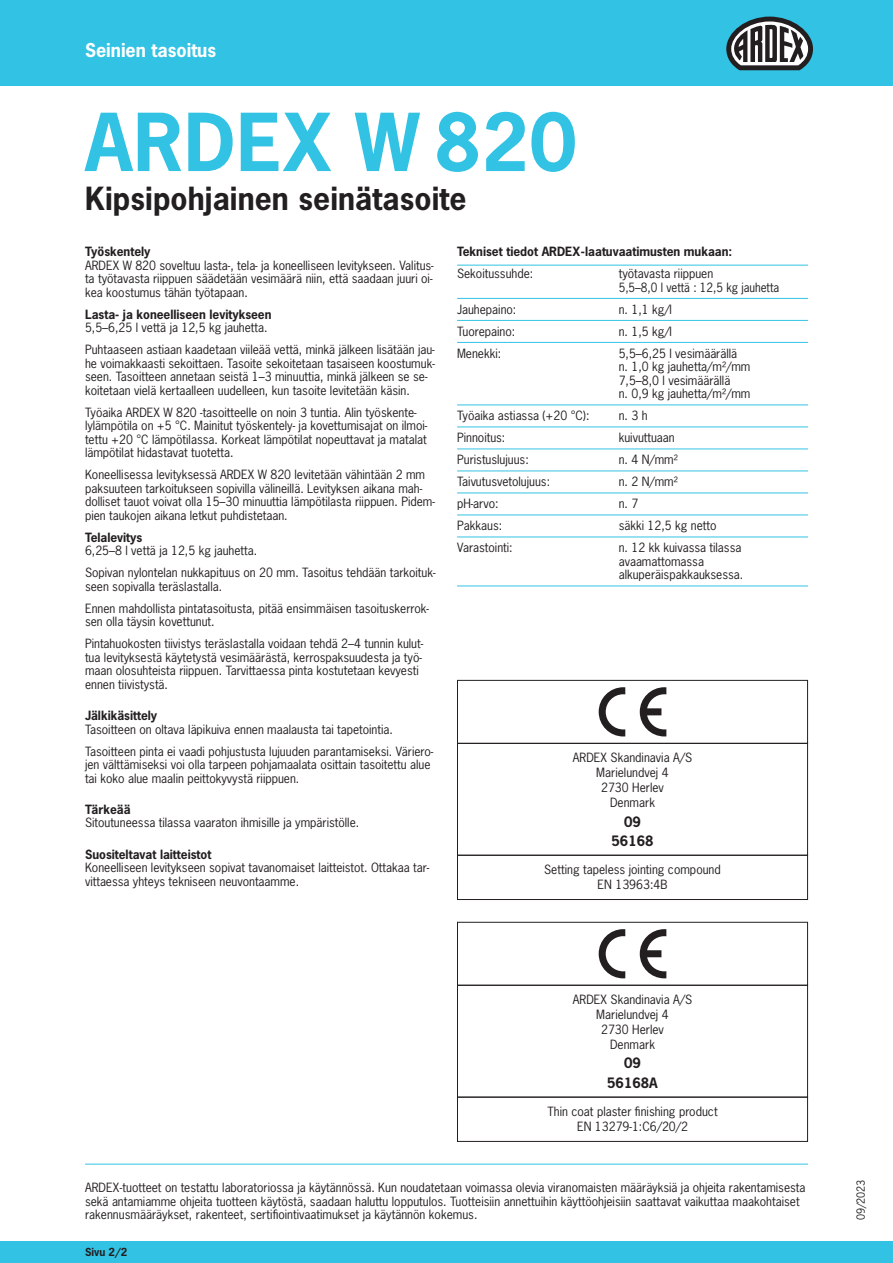
<style>
.page{position:relative;width:893px;height:1263px;background:#fff}
.page>*{position:absolute;margin:0;border:0;box-sizing:border-box;transform-origin:0 0}
.t1{font:700 75px "News Gothic Std";letter-spacing:.015em;color:#32c3e4}
.t2{font:700 30px "News Gothic Std";letter-spacing:.005em;color:#231f20}
.t3{font:700 18px "News Gothic Std";color:#fff}
.t4{font:700 13.5px/19.2px "News Gothic Std";color:#231f20;text-align:center}
.t5{font:12px/13.5px "News Gothic Std";color:#231f20}
.t6{font:700 12px "News Gothic Std";color:#231f20}
.t7{font:700 10.5px "News Gothic Std";color:#231f20}
.t8{font:10.5px "News Gothic Std";color:#231f20}
</style>
<div class="page">
<hr style="left:85px;top:1164px;width:723px;height:1px;background:#32c3e4">
<div style="left:0;top:1242px;width:893px;height:21px;background:#32c3e4"></div>
<div style="left:0;top:0;width:893px;height:85px;background:#32c3e4"></div>
<div style="left:457px;top:680px;width:351px;height:64px;border:1px solid #231f20"></div>
<div style="left:457px;top:743px;width:351px;height:113px;border:1px solid #231f20"></div>
<div style="left:457px;top:855px;width:351px;height:45px;border:1px solid #231f20"></div>
<svg style="left:599px;top:687px;width:26px;height:49px"></svg>
<svg style="left:640px;top:687px;width:26px;height:49px"></svg>
<div style="left:457px;top:922px;width:351px;height:64px;border:1px solid #231f20"></div>
<div style="left:457px;top:985px;width:351px;height:112px;border:1px solid #231f20"></div>
<div style="left:457px;top:1097px;width:351px;height:45px;border:1px solid #231f20"></div>
<svg style="left:599px;top:929px;width:26px;height:49px"></svg>
<svg style="left:640px;top:929px;width:26px;height:49px"></svg>
<hr style="left:457px;top:265px;width:351px;height:1px;background:#32c3e4">
<hr style="left:457px;top:298px;width:351px;height:1px;background:#32c3e4">
<hr style="left:457px;top:320px;width:351px;height:1px;background:#32c3e4">
<hr style="left:457px;top:342px;width:351px;height:1px;background:#32c3e4">
<hr style="left:457px;top:405px;width:351px;height:1px;background:#32c3e4">
<hr style="left:457px;top:427px;width:351px;height:1px;background:#32c3e4">
<hr style="left:457px;top:449px;width:351px;height:1px;background:#32c3e4">
<hr style="left:457px;top:471px;width:351px;height:1px;background:#32c3e4">
<hr style="left:457px;top:493px;width:351px;height:1px;background:#32c3e4">
<hr style="left:457px;top:515px;width:351px;height:1px;background:#32c3e4">
<hr style="left:457px;top:537px;width:351px;height:1px;background:#32c3e4">
<hr style="left:457px;top:586px;width:351px;height:1px;background:#32c3e4">
<svg style="left:726px;top:17px;width:87px;height:53px"></svg>
<h3 class="t3" style="left:85px;top:38px;width:133px">Seinien tasoitus</h3>
<h1 class="t1" style="left:85px;top:93px;width:493px">ARDEX W 820</h1>
<h2 class="t2" style="left:85px;top:179px;width:383px">Kipsipohjainen seinätasoite</h2>
<p class="t6" style="left:85px;top:244px;width:67px">Työskentely</p>
<p class="t5" style="left:85px;top:258px;width:350px;text-align:justify">ARDEX W 820 soveltuu lasta-, tela- ja koneelliseen levitykseen. Valitus&shy;ta työtavasta riippuen säädetään vesimäärä niin, että saadaan juuri oi&shy;kea koostumus tähän työtapaan.</p>
<p class="t6" style="left:85px;top:306px;width:188px">Lasta- ja koneelliseen levitykseen</p>
<p class="t5" style="left:85px;top:317px;width:351px;line-height:22px">5,5–6,25 l vettä ja 12,5 kg jauhetta.<br>Puhtaaseen astiaan kaadetaan viileää vettä, minkä jälkeen lisätään jau-</p>
<p class="t5" style="left:85px;top:356px;width:351px">he voimakkaasti sekoittaen. Tasoite sekoitetaan tasaiseen koostumuk&shy;seen. Tasoitteen annetaan seistä 1–3 minuuttia, minkä jälkeen se se&shy;koitetaan vielä kertaalleen uudelleen, kun tasoite levitetään käsin.</p>
<p class="t5" style="left:85px;top:405px;width:344px">Työaika ARDEX W 820 -tasoitteelle on noin 3 tuntia. Alin työskente&shy;lylämpötila on +5 °C. Mainitut työskentely- ja kovettumisajat on ilmoi&shy;tettu +20 °C lämpötilassa. Korkeat lämpötilat nopeuttavat ja matalat lämpötilat hidastavat tuotetta.</p>
<p class="t5" style="left:85px;top:468px;width:351px">Koneellisessa levityksessä ARDEX W 820 levitetään vähintään 2 mm paksuuteen tarkoitukseen sopivilla välineillä. Levityksen aikana mah&shy;dolliset tauot voivat olla 15–30 minuuttia lämpötilasta riippuen. Pidem&shy;pien taukojen aikana letkut puhdistetaan.</p>
<p class="t6" style="left:85px;top:529px;width:59px">Telalevitys</p>
<p class="t5" style="left:85px;top:540px;width:352px;line-height:22px">6,25–8 l vettä ja 12,5 kg jauhetta.<br>Sopivan nylontelan nukkapituus on 20 mm. Tasoitus tehdään tarkoituk-</p>
<p class="t5" style="left:85px;top:575px;width:345px;line-height:22px">seen sopivalla teräslastalla.<br>Ennen mahdollista pintatasoitusta, pitää ensimmäisen tasoituskerrok-</p>
<p class="t5" style="left:85px;top:611px;width:340px;line-height:22px">sen olla täysin kovettunut.<br>Pintahuokosten tiivistys teräslastalla voidaan tehdä 2–4 tunnin kulut-</p>
<p class="t5" style="left:85px;top:650px;width:338px">tua levityksestä käytetystä vesimäärästä, kerrospaksuudesta ja työ&shy;maan olosuhteista riippuen. Tarvittaessa pinta kostutetaan kevyesti ennen tiivistystä.</p>
<p class="t6" style="left:85px;top:707px;width:74px">Jälkikäsittely</p>
<p class="t5" style="left:85px;top:718px;width:350px;line-height:22px">Tasoitteen on oltava läpikuiva ennen maalausta tai tapetointia.<br>Tasoitteen pinta ei vaadi pohjustusta lujuuden parantamiseksi. Väriero-</p>
<p class="t5" style="left:85px;top:758px;width:347px">jen välttämiseksi voi olla tarpeen pohjamaalata osittain tasoitettu alue tai koko alue maalin peittokyvystä riippuen.</p>
<p class="t6" style="left:85px;top:801px;width:47px">Tärkeää</p>
<p class="t5" style="left:85px;top:816px;width:276px">Sitoutuneessa tilassa vaaraton ihmisille ja ympäristölle.</p>
<p class="t6" style="left:85px;top:846px;width:128px">Suositeltavat laitteistot</p>
<p class="t5" style="left:85px;top:861px;width:346px">Koneelliseen levitykseen sopivat tavanomaiset laitteistot. Ottakaa tar&shy;vittaessa yhteys tekniseen neuvontaamme.</p>
<p class="t6" style="left:457px;top:244px;width:277px">Tekniset tiedot ARDEX-laatuvaatimusten mukaan:</p>
<p class="t5" style="left:457px;top:267px;width:78px">Sekoitussuhde:</p>
<p class="t5" style="left:619px;top:267px;width:162px">työtavasta riippuen<br>5,5–8,0 l vettä : 12,5 kg jauhetta</p>
<p class="t5" style="left:457px;top:302px;width:61px">Jauhepaino:</p>
<p class="t5" style="left:619px;top:302px;width:55px">n. 1,1 kg/l</p>
<p class="t5" style="left:457px;top:324px;width:60px">Tuorepaino:</p>
<p class="t5" style="left:619px;top:324px;width:55px">n. 1,5 kg/l</p>
<p class="t5" style="left:457px;top:346px;width:46px">Menekki:</p>
<p class="t5" style="left:619px;top:346px;width:133px">5,5–6,25 l vesimäärällä<br>n. 1,0 kg jauhetta/m²/mm<br>7,5–8,0 l vesimäärällä<br>n. 0,9 kg jauhetta/m²/mm</p>
<p class="t5" style="left:457px;top:409px;width:134px">Työaika astiassa (+20 °C):</p>
<p class="t5" style="left:619px;top:409px;width:30px">n. 3 h</p>
<p class="t5" style="left:457px;top:431px;width:50px">Pinnoitus:</p>
<p class="t5" style="left:619px;top:431px;width:58px">kuivuttuaan</p>
<p class="t5" style="left:457px;top:453px;width:73px">Puristuslujuus:</p>
<p class="t5" style="left:619px;top:453px;width:61px">n. 4 N/mm²</p>
<p class="t5" style="left:457px;top:475px;width:94px">Taivutusvetolujuus:</p>
<p class="t5" style="left:619px;top:475px;width:61px">n. 2 N/mm²</p>
<p class="t5" style="left:457px;top:497px;width:43px">pH-arvo:</p>
<p class="t5" style="left:619px;top:497px;width:21px">n. 7</p>
<p class="t5" style="left:457px;top:519px;width:47px">Pakkaus:</p>
<p class="t5" style="left:619px;top:519px;width:99px">säkki 12,5 kg netto</p>
<p class="t5" style="left:457px;top:541px;width:57px">Varastointi:</p>
<p class="t5" style="left:619px;top:541px;width:126px">n. 12 kk kuivassa tilassa avaamattomassa alkuperäispakkauksessa.</p>
<p class="t5" style="left:573px;top:750px;width:121px;line-height:15px;text-align:center">ARDEX Skandinavia A/S<br>Marielundvej 4<br>2730 Herlev<br>Denmark</p>
<p class="t4" style="left:611px;top:812px;width:43px">09<br>56168</p>
<p class="t5" style="left:544px;top:862px;width:178px;line-height:15px;text-align:center">Setting tapeless jointing compound<br>EN 13963:4B</p>
<p class="t5" style="left:573px;top:992px;width:121px;line-height:15px;text-align:center">ARDEX Skandinavia A/S<br>Marielundvej 4<br>2730 Herlev<br>Denmark</p>
<p class="t4" style="left:607px;top:1053px;width:52px">09<br>56168A</p>
<p class="t5" style="left:547px;top:1104px;width:172px;line-height:15px;text-align:center">Thin coat plaster finishing product<br>EN 13279-1:C6/20/2</p>
<p class="t5" style="left:85px;top:1181px;width:722px">ARDEX-tuotteet on testattu laboratoriossa ja käytännössä. Kun noudatetaan voimassa olevia viranomaisten määräyksiä ja ohjeita rakentamisesta sekä antamiamme ohjeita tuotteen käytöstä, saadaan haluttu lopputulos. Tuotteisiin annettuihin käyttöohjeisiin saattavat vaikuttaa maakohtaiset rakennusmääräykset, rakenteet, sertifiointivaatimukset ja käytännön kokemus.</p>
<p class="t8" style="left:854px;top:1220px;width:42px;rotate:-90deg">09/2023</p>
<p class="t7" style="left:85px;top:1245px;width:44px">Sivu 2/2</p>
</div>
